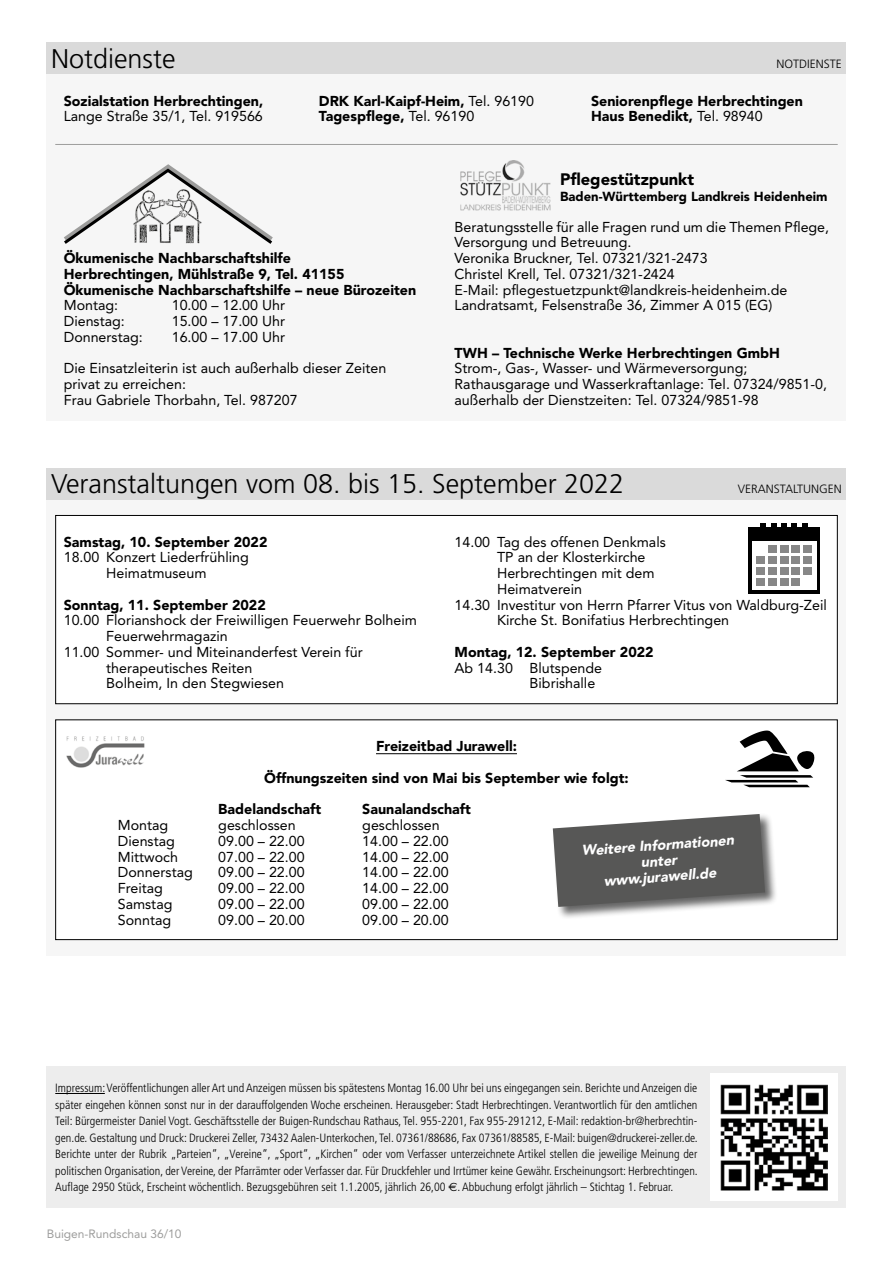
<style>
.page{position:relative;width:893px;height:1263px;background:#fff}
.page>*{position:absolute;margin:0;border:0;box-sizing:border-box;transform-origin:0 0}
.t1{font:300 27px "Frutiger";color:#000}
.t2{font:900 16.5px "Avenir";color:#000}
.t3{font:14.25px/15.8px "Avenir";color:#000}
.t4{font:900 14.25px/15.8px "Avenir";color:#000}
.t5{font:italic 900 14.25px/15.8px "Avenir";color:#fff;text-align:center}
.t6{font:900 13.05px "Avenir";color:#000}
.t7{font:300 condensed 12px/16.5px "Frutiger";color:#000;text-align:justify}
.t8{font:300 12px "Frutiger";color:#000}
.t9{font:12px "Avenir";color:#9d9d9c}
.s1{font-weight:400}
.s2{font-family:"Euro Sans";font-weight:400;font-stretch:normal}
</style>
<div class="page">
<div style="left:47px;top:74px;width:799px;height:347px;background:#f6f6f6"></div>
<div style="left:47px;top:43px;width:799px;height:31px;background:#dadada"></div>
<svg style="left:64px;top:164px;width:209px;height:80px"></svg>
<img style="left:460px;top:161px;width:91px;height:50px">
<hr style="left:55px;top:144px;width:783px;height:1px;background:#9d9d9c">
<div style="left:47px;top:500px;width:799px;height:456px;background:#f6f6f6"></div>
<div style="left:47px;top:468px;width:799px;height:32px;background:#dadada"></div>
<div style="left:56px;top:515px;width:781px;height:189px;background:#fff"></div>
<div style="left:55px;top:515px;width:783px;height:189px;border:1px solid #000"></div>
<div style="left:748px;top:527px;width:72px;height:67px;background:#000"></div>
<div style="left:752px;top:541px;width:64px;height:48px;background:#fff"></div>
<div style="left:768px;top:545px;width:9px;height:8px;background:#878787"></div>
<div style="left:779px;top:545px;width:9px;height:8px;background:#878787"></div>
<div style="left:791px;top:545px;width:9px;height:8px;background:#878787"></div>
<div style="left:803px;top:545px;width:9px;height:8px;background:#878787"></div>
<div style="left:756px;top:556px;width:9px;height:8px;background:#878787"></div>
<div style="left:768px;top:556px;width:9px;height:8px;background:#878787"></div>
<div style="left:779px;top:556px;width:9px;height:8px;background:#878787"></div>
<div style="left:791px;top:556px;width:9px;height:8px;background:#878787"></div>
<div style="left:803px;top:556px;width:9px;height:8px;background:#878787"></div>
<div style="left:756px;top:567px;width:9px;height:8px;background:#878787"></div>
<div style="left:768px;top:567px;width:9px;height:8px;background:#878787"></div>
<div style="left:779px;top:567px;width:9px;height:8px;background:#878787"></div>
<div style="left:791px;top:567px;width:9px;height:8px;background:#878787"></div>
<div style="left:803px;top:567px;width:9px;height:8px;background:#878787"></div>
<div style="left:756px;top:578px;width:9px;height:8px;background:#878787"></div>
<div style="left:768px;top:578px;width:9px;height:8px;background:#878787"></div>
<div style="left:779px;top:578px;width:9px;height:8px;background:#878787"></div>
<div style="left:791px;top:578px;width:9px;height:8px;background:#878787"></div>
<div style="left:760px;top:523px;width:6px;height:8px;background:#000"></div>
<div style="left:771px;top:523px;width:6px;height:8px;background:#000"></div>
<div style="left:781px;top:523px;width:6px;height:8px;background:#000"></div>
<div style="left:802px;top:523px;width:6px;height:8px;background:#000"></div>
<div style="left:791px;top:523px;width:6px;height:8px;background:#000"></div>
<div style="left:56px;top:720px;width:781px;height:220px;background:#fff"></div>
<div style="left:55px;top:719px;width:783px;height:221px;border:1px solid #000"></div>
<hr style="left:376px;top:753px;width:141px;height:1px;background:#000">
<img style="left:66px;top:736px;width:79px;height:32px">
<svg style="left:725px;top:730px;width:90px;height:57px"></svg>
<div style="left:552px;top:813px;width:226px;height:106px;background:#000;opacity:.6"></div>
<svg style="left:553px;top:814px;width:212px;height:93px"></svg>
<div style="left:47px;top:1066px;width:799px;height:142px;background:#ededed"></div>
<hr style="left:55px;top:1093px;width:50px;height:1px;background:#000">
<div style="left:710px;top:1073px;width:128px;height:128px;background:#fff"></div>
<img style="left:721px;top:1084px;width:106px;height:106px">
<h1 class="t1" style="left:51px;top:43px;width:126px">Notdienste</h1>
<p class="t8" style="left:777px;top:57px;width:67px">NOTDIENSTE</p>
<p class="t4" style="left:64px;top:93px;width:201px">Sozialstation Herbrechtingen,</p>
<p class="t3" style="left:64px;top:108px;width:201px">Lange Straße 35/1, Tel. 919566</p>
<p class="t4" style="left:319px;top:93px;width:217px">DRK Karl-Kaipf-Heim, <span class="s1">Tel. 96190<br></span>Tagespflege, <span class="s1">Tel. 96190</span></p>
<p class="t4" style="left:591px;top:93px;width:213px">Seniorenpflege Herbrechtingen<br>Haus Benedikt, <span class="s1">Tel. 98940</span></p>
<p class="t4" style="left:64px;top:250px;width:354px">Ökumenische Nachbarschaftshilfe<br>Herbrechtingen, Mühlstraße 9, Tel. 41155<br>Ökumenische Nachbarschaftshilfe – neue Bürozeiten</p>
<p class="t3" style="left:64px;top:297px;width:56px">Montag:</p>
<p class="t3" style="left:172px;top:297px;width:115px">10.00 – 12.00 Uhr</p>
<p class="t3" style="left:64px;top:313px;width:62px">Dienstag:</p>
<p class="t3" style="left:172px;top:313px;width:115px">15.00 – 17.00 Uhr</p>
<p class="t3" style="left:64px;top:329px;width:80px">Donnerstag:</p>
<p class="t3" style="left:172px;top:329px;width:115px">16.00 – 17.00 Uhr</p>
<p class="t3" style="left:64px;top:360px;width:324px">Die Einsatzleiterin ist auch außerhalb dieser Zeiten privat zu erreichen:<br>Frau Gabriele Thorbahn, Tel. 987207</p>
<p class="t2" style="left:560px;top:170px;width:136px">Pflegestützpunkt</p>
<p class="t6" style="left:560px;top:189px;width:269px">Baden-Württemberg Landkreis Heidenheim</p>
<p class="t3" style="left:455px;top:219px;width:376px">Beratungsstelle für alle Fragen rund um die Themen Pflege, Versorgung und Betreuung.<br>Veronika Bruckner, Tel. 07321/321-2473<br>Christel Krell, Tel. 07321/321-2424<br>E-Mail: pflegestuetzpunkt@landkreis-heidenheim.de Landratsamt, Felsenstraße 36, Zimmer A 015 (EG)</p>
<p class="t4" style="left:455px;top:345px;width:327px">TWH – Technische Werke Herbrechtingen GmbH</p>
<p class="t3" style="left:455px;top:360px;width:374px">Strom-, Gas-, Wasser- und Wärmeversorgung;<br>Rathausgarage und Wasserkraftanlage: Tel. 07324/9851-0, außerhalb der Dienstzeiten: Tel. 07324/9851-98</p>
<h1 class="t1" style="left:51px;top:469px;width:575px">Veranstaltungen vom 08. bis 15. September 2022</h1>
<p class="t8" style="left:738px;top:482px;width:106px">VERANSTALTUNGEN</p>
<p class="t4" style="left:64px;top:534px;width:205px">Samstag, 10. September 2022</p>
<p class="t3" style="left:64px;top:549px;width:187px;text-align:center">18.00 Konzert Liederfrühling<br>Heimatmuseum</p>
<p class="t4" style="left:64px;top:597px;width:204px">Sonntag, 11. September 2022</p>
<p class="t3" style="left:64px;top:612px;width:355px">10.00 Florianshock der Freiwilligen Feuerwehr Bolheim</p>
<p class="t3" style="left:106px;top:628px;width:123px">Feuerwehrmagazin</p>
<p class="t3" style="left:64px;top:644px;width:300px">11.00 Sommer- und Miteinanderfest Verein für</p>
<p class="t3" style="left:106px;top:660px;width:147px">therapeutisches Reiten</p>
<p class="t3" style="left:106px;top:675px;width:179px">Bolheim, In den Stegwiesen</p>
<p class="t3" style="left:455px;top:534px;width:213px">14.00 Tag des offenen Denkmals</p>
<p class="t3" style="left:497px;top:549px;width:150px">TP an der Klosterkirche</p>
<p class="t3" style="left:497px;top:565px;width:159px">Herbrechtingen mit dem</p>
<p class="t3" style="left:497px;top:581px;width:87px">Heimatverein</p>
<p class="t3" style="left:455px;top:597px;width:374px">14.30 Investitur von Herrn Pfarrer Vitus von Waldburg-Zeil</p>
<p class="t3" style="left:497px;top:612px;width:234px">Kirche St. Bonifatius Herbrechtingen</p>
<p class="t4" style="left:455px;top:644px;width:201px">Montag, 12. September 2022</p>
<p class="t3" style="left:530px;top:660px;width:74px;text-indent:-75px">Ab 14.30 Blutspende<br>Bibrishalle</p>
<p class="t4" style="left:376px;top:738px;width:142px">Freizeitbad Jurawell:</p>
<p class="t4" style="left:264px;top:770px;width:366px">Öffnungszeiten sind von Mai bis September wie folgt:</p>
<p class="t4" style="left:218px;top:801px;width:104px">Badelandschaft</p>
<p class="t4" style="left:362px;top:801px;width:110px">Saunalandschaft</p>
<p class="t3" style="left:118px;top:817px;width:52px">Montag</p>
<p class="t3" style="left:218px;top:817px;width:79px">geschlossen</p>
<p class="t3" style="left:362px;top:817px;width:79px">geschlossen</p>
<p class="t3" style="left:118px;top:833px;width:59px">Dienstag</p>
<p class="t3" style="left:218px;top:833px;width:88px">09.00 – 22.00</p>
<p class="t3" style="left:362px;top:833px;width:88px">14.00 – 22.00</p>
<p class="t3" style="left:118px;top:849px;width:62px">Mittwoch</p>
<p class="t3" style="left:218px;top:849px;width:88px">07.00 – 22.00</p>
<p class="t3" style="left:362px;top:849px;width:88px">14.00 – 22.00</p>
<p class="t3" style="left:118px;top:864px;width:76px">Donnerstag</p>
<p class="t3" style="left:218px;top:864px;width:88px">09.00 – 22.00</p>
<p class="t3" style="left:362px;top:864px;width:88px">14.00 – 22.00</p>
<p class="t3" style="left:118px;top:880px;width:47px">Freitag</p>
<p class="t3" style="left:218px;top:880px;width:88px">09.00 – 22.00</p>
<p class="t3" style="left:362px;top:880px;width:88px">14.00 – 22.00</p>
<p class="t3" style="left:118px;top:896px;width:56px">Samstag</p>
<p class="t3" style="left:218px;top:896px;width:88px">09.00 – 22.00</p>
<p class="t3" style="left:362px;top:896px;width:88px">09.00 – 22.00</p>
<p class="t3" style="left:118px;top:912px;width:55px">Sonntag</p>
<p class="t3" style="left:218px;top:912px;width:88px">09.00 – 20.00</p>
<p class="t3" style="left:362px;top:912px;width:88px">09.00 – 20.00</p>
<p class="t5" style="left:581px;top:842px;width:154px;rotate:-4deg">Weitere Informationen unter www.jurawell.de</p>
<p class="t7" style="left:55px;top:1080px;width:644px">Impressum: Veröffentlichungen aller Art und Anzeigen müssen bis spätestens Montag 16.00 Uhr bei uns eingegangen sein. Berichte und Anzeigen die später eingehen können sonst nur in der darauffolgenden Woche erscheinen. Herausgeber: Stadt Herbrechtingen. Verantwortlich für den amtlichen Teil: Bürgermeister Daniel Vogt. Geschäftsstelle der Buigen-Rundschau Rathaus, Tel. 955-2201, Fax 955-291212, E-Mail: redaktion-br@herbrechtin&shy;gen.de. Gestaltung und Druck: Druckerei Zeller, 73432 Aalen-Unterkochen, Tel. 07361/88686, Fax 07361/88585, E-Mail: buigen@druckerei-zeller.de.<br>Berichte unter der Rubrik „Parteien“, „Vereine“, „Sport“, „Kirchen“ oder vom Verfasser unterzeichnete Artikel stellen die jeweilige Meinung der politischen Organisation, der Vereine, der Pfarrämter oder Verfasser dar. Für Druckfehler und Irrtümer keine Gewähr. Erscheinungsort: Herbrechtingen.<br>Auflage 2950 Stück, Erscheint wöchentlich. Bezugsgebühren seit 1.1.2005, jährlich 26,00 <span class="s2">€</span>. Abbuchung erfolgt jährlich – Stichtag 1. Februar.</p>
<p class="t9" style="left:47px;top:1227px;width:136px">Buigen-Rundschau 36/10</p>
</div>
